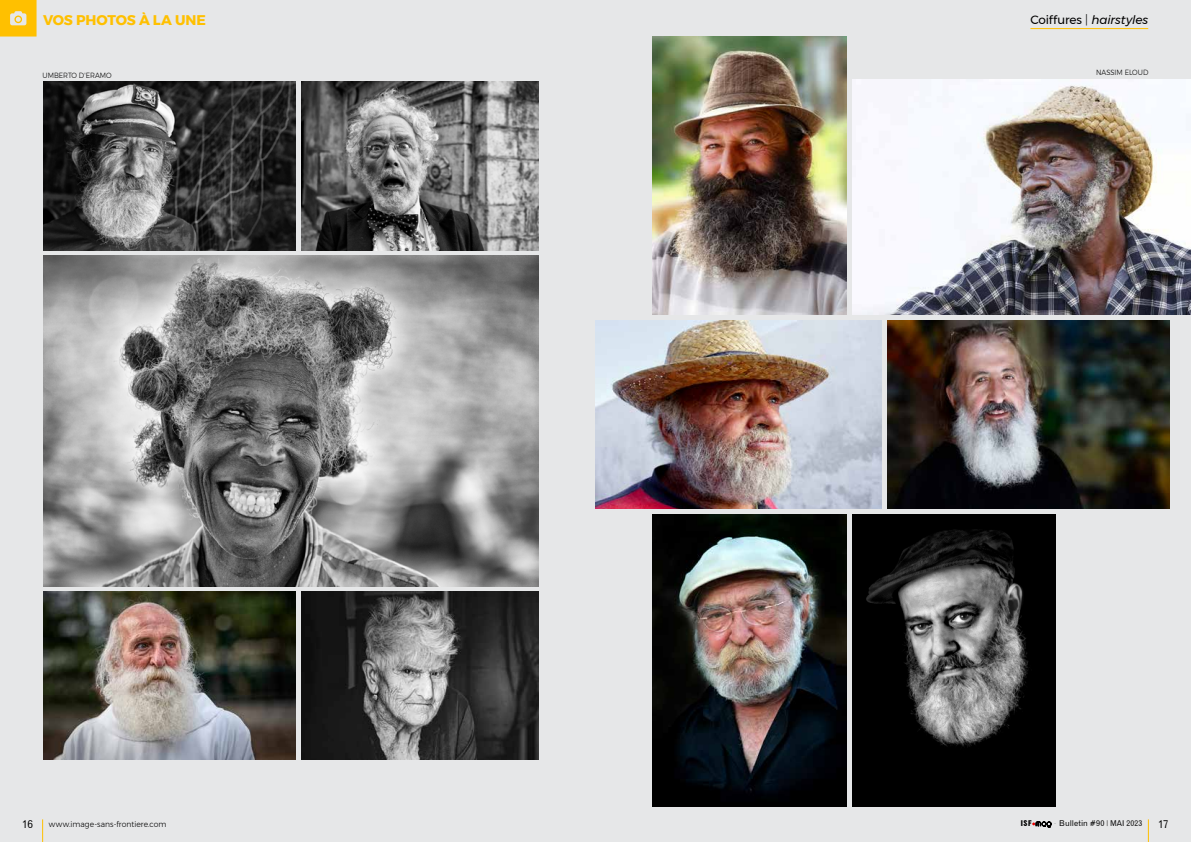
<style>
.page{position:relative;width:1191px;height:842px;background:#e6e7e8}
.page>*{position:absolute;margin:0;border:0;box-sizing:border-box;transform-origin:0 0}
.t1{font:700 14px "Montserrat";letter-spacing:-.01em;color:#ffc000}
.t2{font:italic 12px "Montserrat";letter-spacing:-.005em;color:#000}
.t3{font:11px "Gothic 720 BT Roman B";color:#000}
.t4{font:300 8px "Montserrat";letter-spacing:.005em;color:#000;scale:.95 1}
.t5{font:8px "Gothic 720 BT Roman B";letter-spacing:.005em;color:#000}
.t6{font:300 7.5px "Montserrat";letter-spacing:.005em;color:#000;scale:.9 1}
.s1{font-style:normal}
.s2{font-weight:300;font-style:normal}
.s3{font-family:"Gothic No 13 BT"}
.s4{font-family:"Circle D";font-size:8.2px}
.s5{font-family:"Helvetica Neue LT Std";font-weight:300;font-stretch:condensed}
</style>
<div class="page">
<svg style="left:0;top:0;width:37px;height:37px"></svg>
<img style="left:301px;top:82px;width:238px;height:168px">
<img style="left:43px;top:82px;width:252px;height:168px">
<img style="left:301px;top:592px;width:238px;height:168px">
<img style="left:43px;top:592px;width:252px;height:168px">
<img style="left:43px;top:256px;width:496px;height:330px">
<img style="left:595px;top:321px;width:286px;height:188px">
<img style="left:887px;top:321px;width:282px;height:188px">
<img style="left:852px;top:79px;width:339px;height:236px">
<img style="left:652px;top:37px;width:194px;height:278px">
<img style="left:652px;top:514px;width:194px;height:293px">
<img style="left:852px;top:514px;width:204px;height:293px">
<hr style="left:1030px;top:28px;width:118px;height:1px;background:#ffc000">
<svg style="left:1147px;top:819px;width:1px;height:23px"></svg>
<svg style="left:42px;top:819px;width:1px;height:23px"></svg>
<h1 class="t1" style="left:43px;top:9px;width:164px">VOS PHOTOS À LA UNE</h1>
<h2 class="t2" style="left:1030px;top:11px;width:119px"><span class="s1">Coiffures</span> <span class="s2">|</span> hairstyles</h2>
<p class="t6" style="left:43px;top:69px;width:78px">UMBERTO D'ERAMO</p>
<p class="t6" style="left:1096px;top:67px;width:60px">NASSIM ELOUD</p>
<h3 class="t3" style="left:22px;top:817px;width:12px">16</h3>
<p class="t4" style="left:49px;top:818px;width:125px">www.image-sans-frontiere.com</p>
<p class="t5" style="left:1020px;top:818px;width:123px"><span class="s3">ISF</span> <span class="s4">mag -</span> Bulletin #90 <span class="s5">|</span> MAI 2023</p>
<h3 class="t3" style="left:1158px;top:817px;width:12px">17</h3>
</div>
